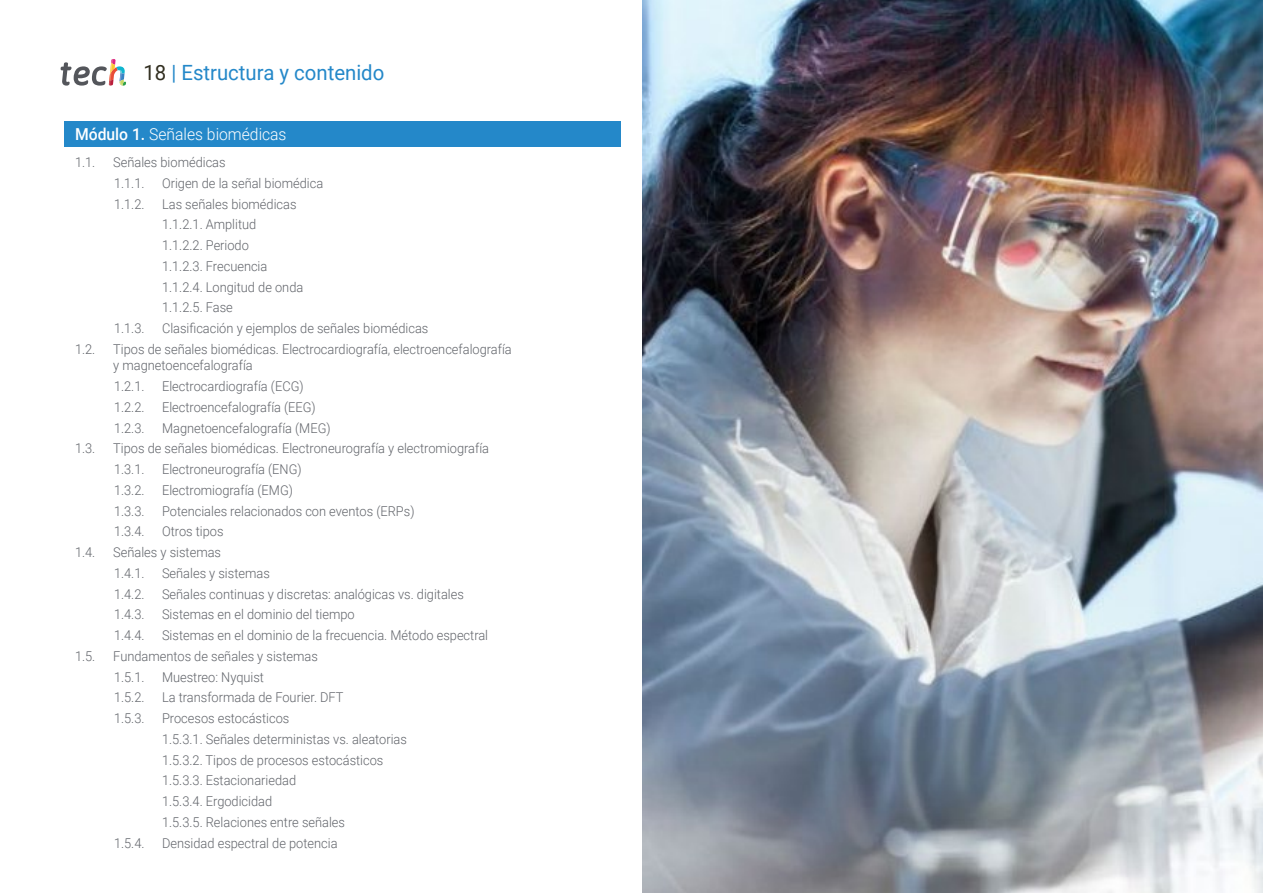
<style>
.page{position:relative;width:1263px;height:893px;background:#fff}
.page>*{position:absolute;margin:0;border:0;box-sizing:border-box;transform-origin:0 0}
.t1{font:21px "Roboto";color:#2488c9}
.t2{font:300 16.5px "Roboto";color:#fff;scale:.95 1}
.t3{font:300 13.5px/20.7px "Roboto";color:#61646a;scale:.95 1}
.s1{color:#312e20}
.s2{font-weight:500}
</style>
<div class="page">
<div style="left:64px;top:121px;width:557px;height:25px;background:#2488c9"></div>
<img style="left:642px;top:0;width:621px;height:893px">
<svg style="left:61px;top:59px;width:65px;height:27px"></svg>
<h1 class="t1" style="left:144px;top:57px;width:242px"><span class="s1">18</span> | Estructura y contenido</h1>
<p class="t2" style="left:75px;top:123px;width:224px"><span class="s2">Módulo 1.</span> Señales biomédicas</p>
<p class="t3" style="left:75px;top:151px;width:23px">1.1.</p>
<p class="t3" style="left:113px;top:151px;width:120px">Señales biomédicas<br>1.1.1.</p>
<p class="t3" style="left:162px;top:172px;width:171px">Origen de la señal biomédica</p>
<p class="t3" style="left:114px;top:193px;width:34px">1.1.2.</p>
<p class="t3" style="left:162px;top:193px;width:150px">Las señales biomédicas<br>1.1.2.1. Amplitud<br>1.1.2.2. Periodo<br>1.1.2.3. Frecuencia<br>1.1.2.4. Longitud de onda<br>1.1.2.5. Fase</p>
<p class="t3" style="left:114px;top:317px;width:34px">1.1.3.</p>
<p class="t3" style="left:162px;top:317px;width:282px">Clasificación y ejemplos de señales biomédicas</p>
<p class="t3" style="left:75px;top:338px;width:23px">1.2.</p>
<p class="t3" style="left:113px;top:340px;width:421px;line-height:16.5px">Tipos de señales biomédicas. Electrocardiografía, electroencefalografía y magnetoencefalografía</p>
<p class="t3" style="left:114px;top:375px;width:34px">1.2.1.</p>
<p class="t3" style="left:162px;top:375px;width:151px">Electrocardiografía (ECG)</p>
<p class="t3" style="left:114px;top:396px;width:34px">1.2.2.</p>
<p class="t3" style="left:162px;top:396px;width:163px">Electroencefalografía (EEG)</p>
<p class="t3" style="left:114px;top:417px;width:34px">1.2.3.</p>
<p class="t3" style="left:162px;top:417px;width:179px">Magnetoencefalografía (MEG)</p>
<p class="t3" style="left:75px;top:438px;width:23px">1.3.</p>
<p class="t3" style="left:113px;top:438px;width:397px">Tipos de señales biomédicas. Electroneurografía y electromiografía<br>1.3.1.</p>
<p class="t3" style="left:162px;top:458px;width:148px">Electroneurografía (ENG)</p>
<p class="t3" style="left:114px;top:479px;width:34px">1.3.2.</p>
<p class="t3" style="left:162px;top:479px;width:139px">Electromiografía (EMG)</p>
<p class="t3" style="left:114px;top:500px;width:34px">1.3.3.</p>
<p class="t3" style="left:162px;top:500px;width:267px">Potenciales relacionados con eventos (ERPs)</p>
<p class="t3" style="left:114px;top:521px;width:34px">1.3.4.</p>
<p class="t3" style="left:162px;top:521px;width:66px">Otros tipos</p>
<p class="t3" style="left:75px;top:541px;width:23px">1.4.</p>
<p class="t3" style="left:113px;top:541px;width:115px">Señales y sistemas<br>1.4.1.</p>
<p class="t3" style="left:162px;top:562px;width:115px">Señales y sistemas</p>
<p class="t3" style="left:114px;top:583px;width:34px">1.4.2.</p>
<p class="t3" style="left:162px;top:583px;width:319px">Señales continuas y discretas: analógicas vs. digitales</p>
<p class="t3" style="left:114px;top:604px;width:34px">1.4.3.</p>
<p class="t3" style="left:162px;top:604px;width:204px">Sistemas en el dominio del tiempo</p>
<p class="t3" style="left:114px;top:624px;width:34px">1.4.4.</p>
<p class="t3" style="left:162px;top:624px;width:345px">Sistemas en el dominio de la frecuencia. Método espectral</p>
<p class="t3" style="left:75px;top:645px;width:23px">1.5.</p>
<p class="t3" style="left:113px;top:645px;width:217px">Fundamentos de señales y sistemas<br>1.5.1.</p>
<p class="t3" style="left:162px;top:666px;width:109px">Muestreo: Nyquist</p>
<p class="t3" style="left:114px;top:687px;width:34px">1.5.2.</p>
<p class="t3" style="left:162px;top:687px;width:193px">La transformada de Fourier. DFT</p>
<p class="t3" style="left:114px;top:707px;width:34px">1.5.3.</p>
<p class="t3" style="left:162px;top:707px;width:259px">Procesos estocásticos<br>1.5.3.1. Señales deterministas vs. aleatorias 1.5.3.2. Tipos de procesos estocásticos 1.5.3.3. Estacionariedad<br>1.5.3.4. Ergodicidad<br>1.5.3.5. Relaciones entre señales</p>
<p class="t3" style="left:114px;top:832px;width:34px">1.5.4.</p>
<p class="t3" style="left:162px;top:832px;width:186px">Densidad espectral de potencia</p>
</div>
